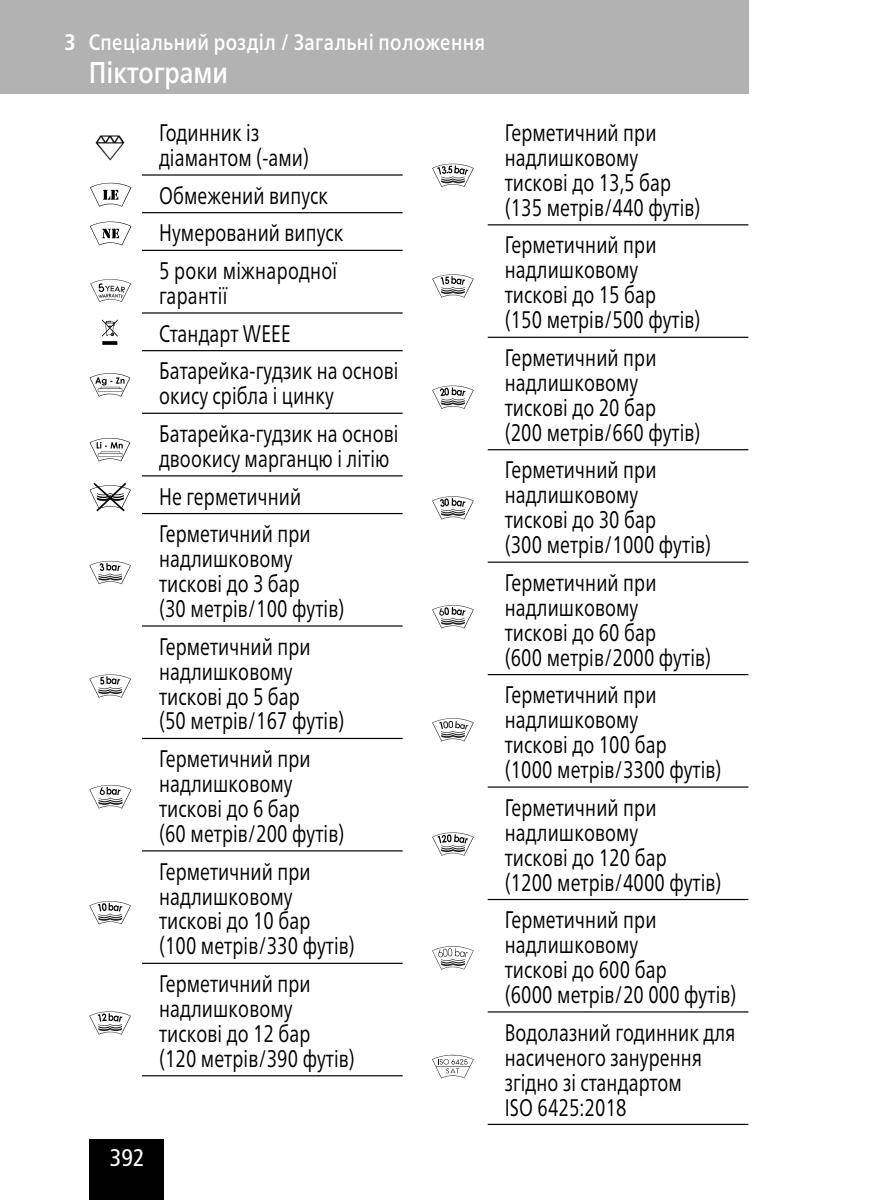
<style>
.page{position:relative;width:893px;height:1200px;background:#fff}
.page>*{position:absolute;margin:0;border:0;box-sizing:border-box;transform-origin:0 0}
.t1{font:500 30px "Frutiger Neue LTCYR";color:#fff;scale:.82 1}
.t2{font:30px "Omega";color:#000}
.t3{font:24px/24.9px "Frutiger Neue LTCYR";letter-spacing:.005em;color:#000;scale:.75 1}
.t4{font:condensed 24px "Frutiger LT Std";color:#fff}
.t5{font:500 22.5px "Frutiger Neue LTCYR";letter-spacing:.025em;color:#fff;scale:.82 1}
.s1{font-family:"Frutiger LT Std";font-weight:700;font-stretch:condensed}
</style>
<div class="page">
<div style="left:89px;top:1138px;width:75px;height:61px;background:#000"></div>
<div style="left:0;top:0;width:748px;height:94px;background:#b3b2b2"></div>
<hr style="left:142px;top:174px;width:261px;height:1px;background:#000">
<hr style="left:142px;top:212px;width:261px;height:1px;background:#000">
<hr style="left:142px;top:250px;width:261px;height:1px;background:#000">
<hr style="left:142px;top:312px;width:261px;height:1px;background:#000">
<hr style="left:142px;top:350px;width:261px;height:1px;background:#000">
<hr style="left:142px;top:412px;width:261px;height:2px;background:#000">
<hr style="left:142px;top:475px;width:261px;height:1px;background:#000">
<hr style="left:142px;top:513px;width:261px;height:1px;background:#000">
<hr style="left:142px;top:625px;width:261px;height:1px;background:#000">
<hr style="left:142px;top:737px;width:261px;height:1px;background:#000">
<hr style="left:142px;top:850px;width:261px;height:1px;background:#000">
<hr style="left:142px;top:962px;width:261px;height:1px;background:#000">
<hr style="left:142px;top:1074px;width:261px;height:2px;background:#000">
<hr style="left:488px;top:224px;width:260px;height:1px;background:#000">
<hr style="left:488px;top:336px;width:260px;height:2px;background:#000">
<hr style="left:488px;top:449px;width:260px;height:1px;background:#000">
<hr style="left:488px;top:561px;width:260px;height:1px;background:#000">
<hr style="left:488px;top:673px;width:260px;height:2px;background:#000">
<hr style="left:488px;top:786px;width:260px;height:1px;background:#000">
<hr style="left:488px;top:898px;width:260px;height:1px;background:#000">
<hr style="left:488px;top:1011px;width:260px;height:1px;background:#000">
<hr style="left:488px;top:1123px;width:260px;height:1px;background:#000">
<svg style="left:90px;top:183px;width:41px;height:24px"></svg>
<svg style="left:90px;top:221px;width:41px;height:24px"></svg>
<svg style="left:432px;top:164px;width:42px;height:23px"></svg>
<svg style="left:432px;top:274px;width:42px;height:23px"></svg>
<svg style="left:432px;top:385px;width:42px;height:24px"></svg>
<svg style="left:432px;top:496px;width:42px;height:23px"></svg>
<svg style="left:432px;top:605px;width:42px;height:23px"></svg>
<svg style="left:432px;top:718px;width:42px;height:23px"></svg>
<svg style="left:432px;top:832px;width:42px;height:23px"></svg>
<svg style="left:432px;top:946px;width:42px;height:23px"></svg>
<svg style="left:432px;top:1054px;width:42px;height:24px"></svg>
<svg style="left:89px;top:1011px;width:42px;height:23px"></svg>
<svg style="left:90px;top:279px;width:41px;height:23px"></svg>
<svg style="left:90px;top:373px;width:40px;height:23px"></svg>
<svg style="left:90px;top:438px;width:40px;height:23px"></svg>
<svg style="left:102px;top:319px;width:16px;height:26px"></svg>
<svg style="left:89px;top:560px;width:42px;height:24px"></svg>
<svg style="left:89px;top:674px;width:42px;height:23px"></svg>
<svg style="left:89px;top:785px;width:43px;height:23px"></svg>
<svg style="left:90px;top:482px;width:41px;height:29px"></svg>
<svg style="left:89px;top:901px;width:42px;height:23px"></svg>
<p class="t5" style="left:64px;top:29px;width:515px"><span class="s1">3</span> Спеціальний розділ / Загальні положення</p>
<p class="t1" style="left:89px;top:55px;width:172px">Піктограми</p>
<p class="t2" style="left:95px;top:132px;width:33px">b</p>
<p class="t3" style="left:159px;top:120px;width:202px">Годинник із діамантом (-ами)</p>
<p class="t3" style="left:159px;top:176px;width:247px;line-height:37.8px">Обмежений випуск<br>Нумерований випуск<br>5 роки міжнародної</p>
<p class="t3" style="left:159px;top:276px;width:321px;line-height:37.8px">гарантії<br>Стандарт WEEE<br>Батарейка-гудзик на основі</p>
<p class="t3" style="left:159px;top:376px;width:321px;line-height:37.8px">окису срібла і цинку<br>Батарейка-гудзик на основі</p>
<p class="t3" style="left:159px;top:439px;width:309px;line-height:37.8px">двоокису марганцю і літію<br>Не герметичний<br>Герметичний при</p>
<p class="t3" style="left:159px;top:546px;width:248px">надлишковому тискові до 3 бар<br>(30 метрів/100 футів)</p>
<p class="t3" style="left:159px;top:633px;width:248px">Герметичний при надлишковому тискові до 5 бар<br>(50 метрів/167 футів)</p>
<p class="t3" style="left:159px;top:745px;width:248px">Герметичний при надлишковому тискові до 6 бар<br>(60 метрів/200 футів)</p>
<p class="t3" style="left:159px;top:858px;width:262px">Герметичний при надлишковому тискові до 10 бар<br>(100 метрів/330 футів)</p>
<p class="t3" style="left:159px;top:970px;width:262px">Герметичний при надлишковому тискові до 12 бар<br>(120 метрів/390 футів)</p>
<p class="t4" style="left:110px;top:1143px;width:36px">392</p>
<p class="t3" style="left:505px;top:120px;width:262px">Герметичний при надлишковому тискові до 13,5 бар (135 метрів/440 футів)</p>
<p class="t3" style="left:505px;top:232px;width:262px">Герметичний при надлишковому тискові до 15 бар<br>(150 метрів/500 футів)</p>
<p class="t3" style="left:505px;top:345px;width:262px">Герметичний при надлишковому тискові до 20 бар<br>(200 метрів/660 футів)</p>
<p class="t3" style="left:505px;top:457px;width:276px">Герметичний при надлишковому<br>тискові до 30 бар<br>(300 метрів/1000 футів)</p>
<p class="t3" style="left:505px;top:569px;width:276px">Герметичний при надлишковому<br>тискові до 60 бар<br>(600 метрів/2000 футів)</p>
<p class="t3" style="left:505px;top:682px;width:291px">Герметичний при надлишковому<br>тискові до 100 бар<br>(1000 метрів/3300 футів)</p>
<p class="t3" style="left:505px;top:794px;width:291px">Герметичний при надлишковому<br>тискові до 120 бар<br>(1200 метрів/4000 футів)</p>
<p class="t3" style="left:505px;top:907px;width:310px">Герметичний при надлишковому<br>тискові до 600 бар<br>(6000 метрів/20 000 футів)</p>
<p class="t3" style="left:505px;top:1019px;width:309px">Водолазний годинник для насиченого занурення згідно зі стандартом<br>ISO 6425:2018</p>
</div>
